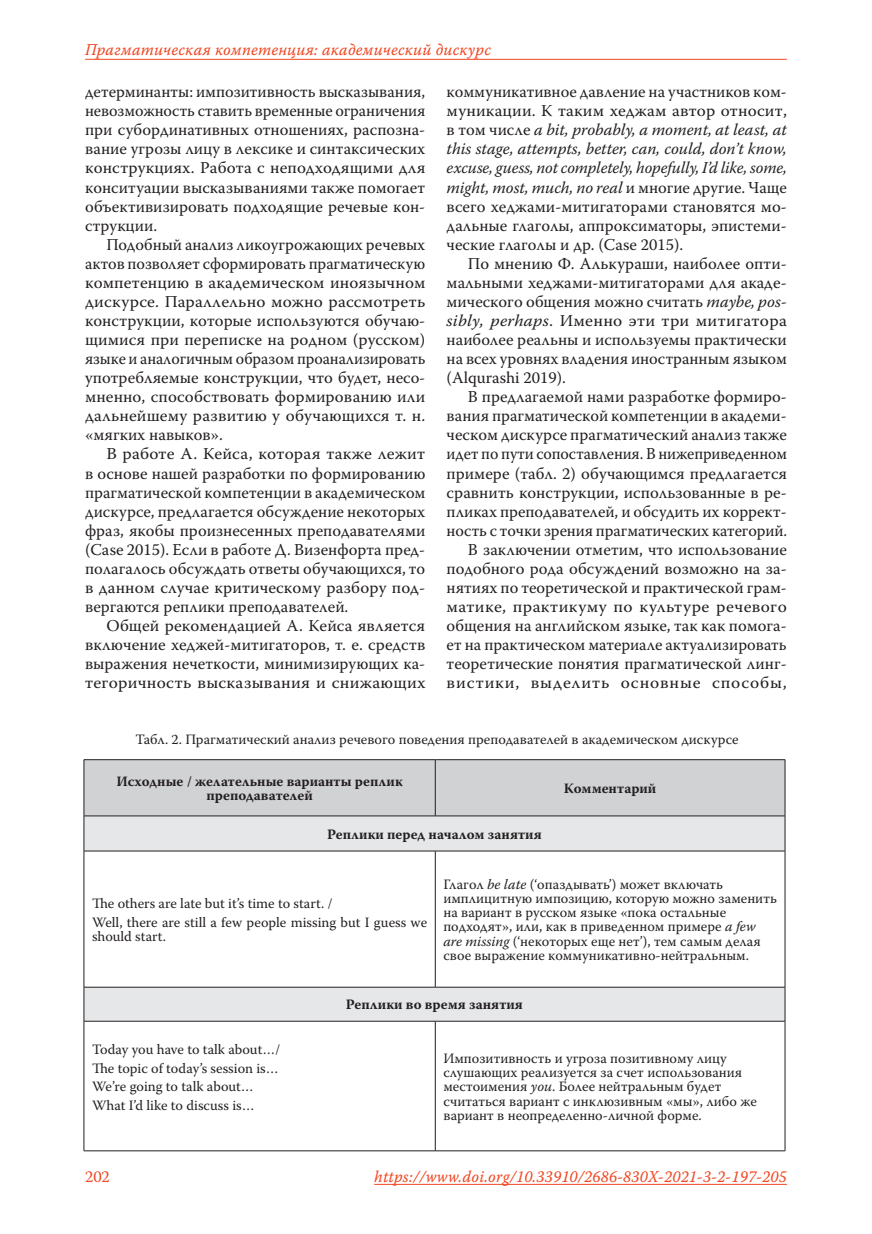
<style>
.page{position:relative;width:872px;height:1234px;background:#fff}
.page>*{position:absolute;margin:0;border:0;box-sizing:border-box;transform-origin:0 0}
.Body{font:16.5px/19px "Warnock Pro";color:#231f20;text-align:justify}
.Body-2{font:16.5px/19px "Warnock Pro";color:#231f20;text-align:justify;scale:1.04 1}
.t1{font:16.5px "Warnock Pro It Capt";letter-spacing:.01em;color:#f04823;scale:.95 1}
.t2{font:16.5px "Warnock Pro";color:#f04823}
.Tabl_TEXT{font:14.25px/14.2px "Warnock Pro";color:#231f20}
.Tabl_TEXT-2{font:700 14.25px/14.2px "Warnock Pro";color:#231f20;text-align:center}
.Tabl_Zag{font:14.25px "Warnock Pro";color:#231f20}
.s1{font-style:italic}
</style>
<div class="page">
<hr style="left:374px;top:1183px;width:413px;height:1px;background:#f04823">
<hr style="left:85px;top:59px;width:702px;height:1px;background:#f04823">
<div style="left:85px;top:760px;width:699px;height:55px;background:#d1d2d4"></div>
<svg style="left:85px;top:816px;width:699px;height:204px"></svg>
<hr style="left:84px;top:759px;width:351px;height:1px;background:#231f20">
<hr style="left:84px;top:759px;width:1px;height:56px;background:#231f20">
<hr style="left:435px;top:759px;width:350px;height:1px;background:#231f20">
<hr style="left:435px;top:759px;width:1px;height:56px;background:#231f20">
<hr style="left:784px;top:759px;width:1px;height:56px;background:#231f20">
<hr style="left:84px;top:815px;width:351px;height:1px;background:#231f20">
<hr style="left:84px;top:816px;width:1px;height:34px;background:#231f20">
<hr style="left:435px;top:815px;width:350px;height:1px;background:#231f20">
<hr style="left:784px;top:816px;width:1px;height:34px;background:#231f20">
<hr style="left:84px;top:850px;width:351px;height:1px;background:#231f20">
<hr style="left:84px;top:851px;width:1px;height:135px;background:#231f20">
<hr style="left:435px;top:850px;width:350px;height:1px;background:#231f20">
<hr style="left:435px;top:851px;width:1px;height:135px;background:#231f20">
<hr style="left:784px;top:851px;width:1px;height:135px;background:#231f20">
<hr style="left:84px;top:986px;width:351px;height:1px;background:#231f20">
<hr style="left:84px;top:987px;width:1px;height:33px;background:#231f20">
<hr style="left:435px;top:986px;width:350px;height:1px;background:#231f20">
<hr style="left:784px;top:987px;width:1px;height:33px;background:#231f20">
<hr style="left:84px;top:1020px;width:351px;height:1px;background:#231f20">
<hr style="left:84px;top:1021px;width:1px;height:129px;background:#231f20">
<hr style="left:435px;top:1020px;width:350px;height:1px;background:#231f20">
<hr style="left:435px;top:1021px;width:1px;height:129px;background:#231f20">
<hr style="left:784px;top:1021px;width:1px;height:129px;background:#231f20">
<hr style="left:84px;top:1150px;width:351px;height:1px;background:#231f20">
<hr style="left:435px;top:1150px;width:350px;height:1px;background:#231f20">
<p class="t1" style="left:85px;top:39px;width:429px">Прагматическая компетенция: академический дискурс</p>
<p class="Body" style="left:85px;top:82px;width:342px">детерминанты: импозитивность высказывания, невозможность ставить временные ограничения при субординативных отношениях, распозна&shy;вание угрозы лицу в лексике и синтаксических конструкциях. Работа с неподходящими для конситуации высказываниями также помогает объективизировать подходящие речевые кон&shy;струкции.</p>
<p class="Body" style="left:85px;top:234px;width:342px;text-indent:21px">Подобный анализ ликоугрожающих речевых актов позволяет сформировать прагматическую компетенцию в академическом иноязычном дискурсе. Параллельно можно рассмотреть конструкции, которые используются обучаю&shy;щимися при переписке на родном (русском) языке и аналогичным образом проанализировать употребляемые конструкции, что будет, несо&shy;мненно, способствовать формированию или дальнейшему развитию у обучающихся т. н. «мягких навыков».</p>
<p class="Body-2" style="left:85px;top:444px;width:329px;text-indent:21px">В работе А. Кейса, которая также лежит в основе нашей разработки по формированию прагматической компетенции в академическом дискурсе, предлагается обсуждение некоторых фраз, якобы произнесенных преподавателями (Case 2015). Если в работе Д. Визенфорта пред&shy;полагалось обсуждать ответы обучающихся, то в данном случае критическому разбору под&shy;вергаются реплики преподавателей.</p>
<p class="Body" style="left:85px;top:615px;width:342px;text-indent:21px">Общей рекомендацией А. Кейса является включение хеджей-митигаторов, т. е. средств выражения нечеткости, минимизирующих ка&shy;тегоричность высказывания и снижающих</p>
<p class="Body" style="left:446px;top:82px;width:342px">коммуникативное давление на участников ком&shy;муникации. К таким хеджам автор относит, в том числе <span class="s1">a bit, probably, a moment, at least, at this stage, attempts, better, can, could, don’t know, excuse, guess, not completely, hopefully, I’d like, some, might, most, much, no real</span> и многие другие. Чаще всего хеджами-митигаторами становятся мо&shy;дальные глаголы, аппроксиматоры, эпистеми&shy;ческие глаголы и др. (Case 2015).</p>
<p class="Body" style="left:446px;top:253px;width:342px;text-indent:21px">По мнению Ф. Алькураши, наиболее опти&shy;мальными хеджами-митигаторами для акаде&shy;мического общения можно считать <span class="s1">maybe, pos&shy;sibly, perhaps</span>. Именно эти три митигатора наиболее реальны и используемы практически на всех уровнях владения иностранным языком (Alqurashi 2019).</p>
<p class="Body" style="left:446px;top:387px;width:342px;text-indent:21px">В предлагаемой нами разработке формиро&shy;вания прагматической компетенции в академи&shy;ческом дискурсе прагматический анализ также идет по пути сопоставления. В нижеприведенном примере (табл. 2) обучающимся предлагается сравнить конструкции, использованные в ре&shy;пликах преподавателей, и обсудить их коррект&shy;ность с точки зрения прагматических категорий.</p>
<p class="Body" style="left:446px;top:539px;width:342px;text-indent:21px">В заключении отметим, что использование подобного рода обсуждений возможно на за&shy;нятиях по теоретической и практической грам&shy;матике, практикуму по культуре речевого общения на английском языке, так как помога&shy;ет на практическом материале актуализировать теоретические понятия прагматической линг&shy;вистики, выделить основные способы,</p>
<p class="Tabl_Zag" style="left:136px;top:731px;width:604px">Табл. 2. Прагматический анализ речевого поведения преподавателей в академическом дискурсе</p>
<p class="Tabl_TEXT-2" style="left:116px;top:773px;width:288px">Исходные / желательные варианты реплик преподавателей</p>
<p class="Tabl_TEXT-2" style="left:564px;top:780px;width:94px">Комментарий</p>
<p class="Tabl_TEXT-2" style="left:327px;top:826px;width:216px">Реплики перед началом занятия</p>
<p class="Tabl_TEXT" style="left:443px;top:876px;width:335px">Глагол <span class="s1">be late</span> (‘опаздывать’) может включать имплицитную импозицию, которую можно заменить на вариант в русском языке «пока остальные подходят», или, как в приведенном примере <span class="s1">a few are missing</span> (‘некоторых еще нет’), тем самым делая свое выражение коммуникативно-нейтральным.</p>
<p class="Tabl_TEXT-2" style="left:346px;top:997px;width:178px">Реплики во время занятия</p>
<p class="Tabl_TEXT" style="left:92px;top:895px;width:242px">The others are late but it’s time to start. /</p>
<p class="Tabl_TEXT" style="left:92px;top:914px;width:337px">Well, there are still a few people missing but I guess we should start.</p>
<p class="Tabl_TEXT" style="left:92px;top:1041px;width:190px">Today you have to talk about…/</p>
<p class="Tabl_TEXT" style="left:92px;top:1060px;width:188px">The topic of today’s session is…</p>
<p class="Tabl_TEXT" style="left:92px;top:1078px;width:163px">We’re going to talk about…</p>
<p class="Tabl_TEXT" style="left:92px;top:1097px;width:164px">What I’d like to discuss is…</p>
<p class="Tabl_TEXT" style="left:443px;top:1050px;width:315px">Импозитивность и угроза позитивному лицу слушающих реализуется за счет использования местоимения <span class="s1">you</span>. Более нейтральным будет считаться вариант с инклюзивным «мы», либо же вариант в неопределенно-личной форме.</p>
<p class="t2" style="left:85px;top:1166px;width:26px">202</p>
<p class="t1" style="left:374px;top:1166px;width:436px">https://www.doi.org/10.33910/2686-830X-2021-3-2-197-205</p>
</div>
